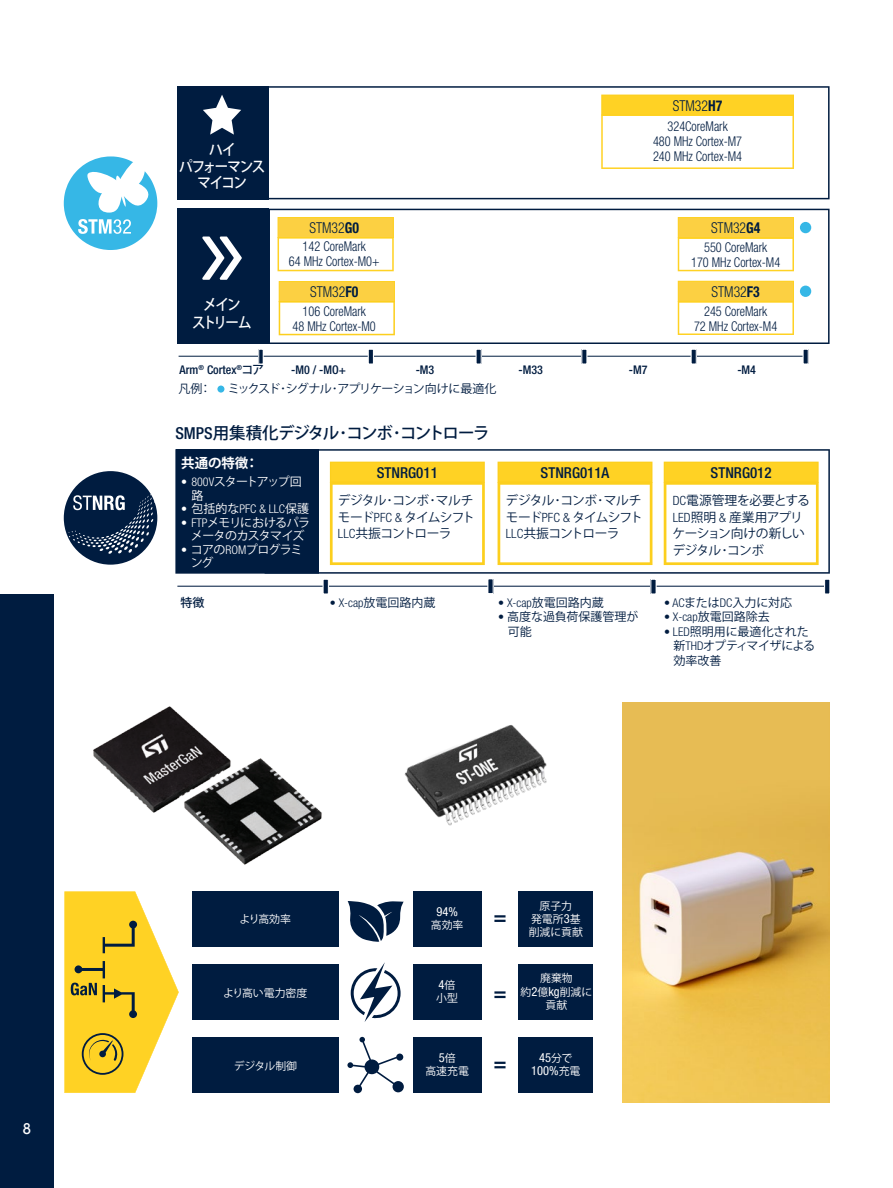
<style>
.page{position:relative;width:893px;height:1188px;background:#fff}
.page>*{position:absolute;margin:0;border:0;box-sizing:border-box;transform-origin:0 0}
.t1{font:500 16.5px "Koz Go Pr 6 N";letter-spacing:-.075em;color:#001c40}
.t2{font:300 condensed 15px "Helvetica Neue LT Std";color:#001c40;scale:.91 1}
.t3{font:500 condensed 15px "Helvetica Neue LT Std";color:#001c40}
.t4{font:500 15px/16.5px "Koz Go Pr 6 N";letter-spacing:-.115em;color:#fff;text-align:center;scale:.9 1}
.t5{font:500 15px "Lubalin Graph Std";color:#fff}
.t6{font:300 condensed 13.5px/15px "Helvetica Neue LT Std";color:#001c40;text-align:center;scale:.91 1}
.t7{font:700 13.5px "Koz Go Pr 6 N";letter-spacing:-.005em;color:#fff}
.t8{font:12.75px/16.5px "Koz Go Pr 6 N";letter-spacing:-.05em;color:#001c40}
.t9{font:condensed 12.45px/13px "Helvetica Neue LT Std";color:#fff;text-align:center}
.t10{font:12px/14.4px "Koz Go Pr 6 N";letter-spacing:-.005em;color:#001c40}
.t11{font:12px/13.5px "Koz Go Pr 6 N";letter-spacing:-.06em;color:#fff;text-align:center}
.t12{font:500 condensed 12px "Helvetica Neue LT Std";color:#001c40}
.t13{font:12px "Koz Go Pr 6 N";letter-spacing:-.07em;color:#001c40}
.t14{font:300 condensed 12px "Helvetica Neue LT Std";color:#001c40}
.t15{font:12px/13.5px "Koz Go Pr 6 N";letter-spacing:-.11em;color:#fff}
.t16{font:300 condensed 12px "Helvetica Neue LT Std";color:#fff}
.t17{font:500 12px "Koz Go Pr 6 N";color:#001c40}
.t18{font:10.8px/13px "Koz Go Pr 6 N";color:#fff;text-align:center}
.s1{font-weight:700}
.s2{font-family:"Koz Go Pr 6 N";font-stretch:normal}
.s3{font-family:"Helvetica Neue LT Std";font-stretch:condensed}
.s4{font-family:"Helvetica Neue LT Std";font-weight:300;font-stretch:condensed}
.s5{font-family:"Koz Go Pr 6 N";font-weight:400;font-stretch:normal}
.s6{font-family:"Helvetica Neue LT Std";font-weight:500;font-stretch:condensed}
.s7{font-family:"Koz Go Pr 6 N";font-stretch:normal;font-size:10.8px}
.s8{font-family:"Helvetica Neue LT Std";font-stretch:condensed;font-size:12.45px}
</style>
<div class="page">
<div style="left:0;top:594px;width:54px;height:594px;background:#001c40"></div>
<div style="left:177px;top:86px;width:91px;height:113px;background:#001c40"></div>
<svg style="left:268px;top:86px;width:561px;height:113px"></svg>
<svg style="left:203px;top:95px;width:38px;height:40px"></svg>
<svg style="left:601px;top:95px;width:193px;height:74px"></svg>
<div style="left:177px;top:209px;width:91px;height:135px;background:#001c40"></div>
<svg style="left:268px;top:209px;width:561px;height:135px"></svg>
<svg style="left:278px;top:217px;width:116px;height:54px"></svg>
<svg style="left:279px;top:281px;width:116px;height:54px"></svg>
<svg style="left:678px;top:217px;width:116px;height:54px"></svg>
<svg style="left:678px;top:281px;width:116px;height:54px"></svg>
<div style="left:800px;top:222px;width:11px;height:11px;background:#36b7e6;border-radius:50%"></div>
<div style="left:800px;top:286px;width:11px;height:11px;background:#36b7e6;border-radius:50%"></div>
<svg style="left:202px;top:237px;width:40px;height:43px"></svg>
<div style="left:217px;top:386px;width:7px;height:7px;background:#36b7e6;border-radius:50%"></div>
<hr style="left:179px;top:356px;width:629px;height:1px;background:#001c40">
<hr style="left:259px;top:349px;width:4px;height:15px;background:#001c40">
<div style="left:258px;top:349px;width:6px;height:16px;border:1px solid #fff"></div>
<div style="left:368px;top:349px;width:5px;height:15px;background:#001c40"></div>
<div style="left:368px;top:349px;width:6px;height:16px;border:1px solid #fff"></div>
<div style="left:476px;top:349px;width:5px;height:15px;background:#001c40"></div>
<div style="left:475px;top:349px;width:7px;height:16px;border:1px solid #fff"></div>
<div style="left:582px;top:349px;width:5px;height:15px;background:#001c40"></div>
<div style="left:581px;top:349px;width:6px;height:16px;border:1px solid #fff"></div>
<div style="left:691px;top:349px;width:5px;height:15px;background:#001c40"></div>
<div style="left:691px;top:349px;width:6px;height:16px;border:1px solid #fff"></div>
<div style="left:803px;top:349px;width:5px;height:15px;background:#001c40"></div>
<div style="left:802px;top:349px;width:7px;height:16px;border:1px solid #fff"></div>
<svg style="left:64px;top:156px;width:93px;height:94px"></svg>
<div style="left:64px;top:471px;width:93px;height:94px;background:#001c40;border-radius:50%"></div>
<svg style="left:65px;top:491px;width:91px;height:63px"></svg>
<div style="left:175px;top:449px;width:90px;height:125px;background:#001c40"></div>
<svg style="left:265px;top:449px;width:565px;height:125px"></svg>
<svg style="left:664px;top:462px;width:155px;height:103px"></svg>
<svg style="left:498px;top:462px;width:154px;height:103px"></svg>
<svg style="left:330px;top:462px;width:155px;height:103px"></svg>
<hr style="left:177px;top:586px;width:653px;height:1px;background:#001c40">
<div style="left:323px;top:579px;width:5px;height:15px;background:#001c40"></div>
<div style="left:323px;top:579px;width:6px;height:16px;border:1px solid #fff"></div>
<div style="left:651px;top:579px;width:5px;height:15px;background:#001c40"></div>
<div style="left:650px;top:579px;width:7px;height:16px;border:1px solid #fff"></div>
<div style="left:824px;top:579px;width:6px;height:15px;background:#001c40"></div>
<div style="left:824px;top:579px;width:6px;height:16px;border:1px solid #fff"></div>
<div style="left:488px;top:579px;width:5px;height:15px;background:#001c40"></div>
<div style="left:487px;top:578px;width:7px;height:16px;border:1px solid #fff"></div>
<img style="left:623px;top:702px;width:206px;height:401px">
<img style="left:404px;top:725px;width:143px;height:101px">
<img style="left:93px;top:706px;width:229px;height:159px">
<div style="left:193px;top:891px;width:146px;height:56px;background:#001c40"></div>
<div style="left:193px;top:964px;width:146px;height:56px;background:#001c40"></div>
<div style="left:193px;top:1037px;width:146px;height:56px;background:#001c40"></div>
<div style="left:413px;top:891px;width:69px;height:56px;background:#001c40"></div>
<div style="left:413px;top:964px;width:69px;height:56px;background:#001c40"></div>
<div style="left:413px;top:1037px;width:69px;height:56px;background:#001c40"></div>
<div style="left:518px;top:891px;width:75px;height:56px;background:#001c40"></div>
<div style="left:518px;top:964px;width:75px;height:56px;background:#001c40"></div>
<div style="left:518px;top:1037px;width:75px;height:56px;background:#001c40"></div>
<svg style="left:347px;top:901px;width:57px;height:41px"></svg>
<svg style="left:351px;top:962px;width:50px;height:60px"></svg>
<svg style="left:347px;top:1037px;width:57px;height:56px"></svg>
<svg style="left:494px;top:915px;width:11px;height:7px"></svg>
<svg style="left:494px;top:991px;width:11px;height:7px"></svg>
<svg style="left:494px;top:1062px;width:11px;height:6px"></svg>
<svg style="left:64px;top:891px;width:115px;height:202px"></svg>
<p class="t5" style="left:23px;top:1119px;width:10px">8</p>
<p class="t4" style="left:179px;top:142px;width:97px">ハイ<br>パフォーマンスマイコン</p>
<p class="t2" style="left:673px;top:97px;width:56px">STM32<span class="s1">H7</span></p>
<p class="t6" style="left:653px;top:119px;width:99px">324CoreMark<br>480 MHz Cortex-M7<br>240 MHz Cortex-M4</p>
<p class="t2" style="left:310px;top:219px;width:56px">STM32<span class="s1">G0</span></p>
<p class="t6" style="left:289px;top:239px;width:101px">142 CoreMark<br>64 MHz Cortex-M0+</p>
<p class="t2" style="left:310px;top:283px;width:54px">STM32<span class="s1">F0</span></p>
<p class="t6" style="left:293px;top:304px;width:93px">106 CoreMark<br>48 MHz Cortex-M0</p>
<p class="t2" style="left:711px;top:219px;width:56px">STM32<span class="s1">G4</span></p>
<p class="t6" style="left:691px;top:239px;width:99px">550 CoreMark<br>170 MHz Cortex-M4</p>
<p class="t2" style="left:712px;top:283px;width:54px">STM32<span class="s1">F3</span></p>
<p class="t6" style="left:694px;top:304px;width:93px">245 CoreMark<br>72 MHz Cortex-M4</p>
<p class="t4" style="left:192px;top:295px;width:68px;line-height:18px">メイン<br>ストリーム</p>
<p class="t12" style="left:180px;top:363px;width:86px">Arm<sup>®</sup> Cortex<sup>®</sup><span class="s2">コア</span></p>
<p class="t10" style="left:179px;top:381px;width:34px">凡例：</p>
<p class="t13" style="left:228px;top:382px;width:270px">ミックスド･シグナル･アプリケーション向けに最適化</p>
<p class="t12" style="left:291px;top:363px;width:56px">-M0 / -MO+</p>
<p class="t12" style="left:416px;top:363px;width:20px">-M3</p>
<p class="t12" style="left:519px;top:363px;width:26px">-M33</p>
<p class="t12" style="left:629px;top:363px;width:20px">-M7</p>
<p class="t12" style="left:737px;top:363px;width:20px">-M4</p>
<p class="t1" style="left:175px;top:424px;width:316px"><span class="s3">SMPS</span>用集積化デジタル･コンボ･コントローラ</p>
<p class="t7" style="left:181px;top:456px;width:79px">共通の特徴：</p>
<p class="t15" style="left:191px;top:475px;width:112px;text-indent:-10px"><span class="s4">• 800V</span>スタートアップ回路</p>
<p class="t16" style="left:181px;top:502px;width:129px">• <span class="s5">包括的な</span>PFC &amp; LLC<span class="s5">保護</span></p>
<p class="t11" style="left:181px;top:516px;width:130px"><span class="s4">• FTP</span>メモリにおけるパラメータのカスタマイズ</p>
<p class="t11" style="left:191px;top:543px;width:113px;text-align:left;text-indent:-10px"><span class="s4">•</span> コアの<span class="s4">ROM</span>プログラミング</p>
<p class="t3" style="left:377px;top:464px;width:63px">STNRG011</p>
<p class="t3" style="left:541px;top:464px;width:70px">STNRG011A</p>
<p class="t3" style="left:711px;top:464px;width:63px">STNRG012</p>
<p class="t8" style="left:338px;top:493px;width:139px">デジタル･コンボ･マルチモード<span class="s4">PFC &amp;</span> タイムシフト<br><span class="s4">LLC</span>共振コントローラ</p>
<p class="t8" style="left:506px;top:493px;width:139px">デジタル･コンボ･マルチモード<span class="s4">PFC &amp;</span> タイムシフト<br><span class="s4">LLC</span>共振コントローラ</p>
<p class="t8" style="left:672px;top:493px;width:139px"><span class="s4">DC</span>電源管理を必要とする<br><span class="s4">LED</span>照明 <span class="s4">&amp;</span> 産業用アプリケーション向けの新しいデジタル･コンボ</p>
<p class="t17" style="left:180px;top:596px;width:25px">特徴</p>
<p class="t14" style="left:330px;top:596px;width:107px">• X-cap<span class="s5">放電回路内蔵</span></p>
<p class="t10" style="left:498px;top:596px;width:107px"><span class="s6">•</span> <span class="s4">X-cap</span>放電回路内蔵</p>
<p class="t10" style="left:508px;top:610px;width:132px;text-indent:-9px"><span class="s4">•</span> 高度な過負荷保護管理が可能</p>
<p class="t10" style="left:664px;top:596px;width:130px"><span class="s4">• AC</span>または<span class="s4">DC</span>入力に対応</p>
<p class="t14" style="left:664px;top:610px;width:107px">• X-cap<span class="s5">放電回路除去</span></p>
<p class="t10" style="left:673px;top:625px;width:143px;text-indent:-9px"><span class="s4">• LED</span>照明用に最適化された新<span class="s4">THD</span>オプティマイザによる効率改善</p>
<p class="t18" style="left:240px;top:913px;width:53px">より高効率</p>
<p class="t18" style="left:223px;top:987px;width:86px">より高い電力密度</p>
<p class="t18" style="left:234px;top:1060px;width:65px">デジタル制御</p>
<p class="t9" style="left:436px;top:905px;width:23px">94%</p>
<p class="t18" style="left:431px;top:919px;width:34px">高効率</p>
<p class="t9" style="left:439px;top:978px;width:18px">4<span class="s7">倍</span></p>
<p class="t18" style="left:436px;top:991px;width:23px">小型</p>
<p class="t9" style="left:439px;top:1051px;width:18px">5<span class="s7">倍</span></p>
<p class="t18" style="left:425px;top:1064px;width:45px">高速充電</p>
<p class="t18" style="left:529px;top:899px;width:56px">原子力<br>発電所<span class="s8">3</span>基削減に貢献</p>
<p class="t18" style="left:521px;top:972px;width:73px">廃棄物<br>約<span class="s8">2</span>億<span class="s8">kg</span>削減に貢献</p>
<p class="t9" style="left:531px;top:1051px;width:51px">45<span class="s7">分で<br></span>100%<span class="s7">充電</span></p>
</div>
